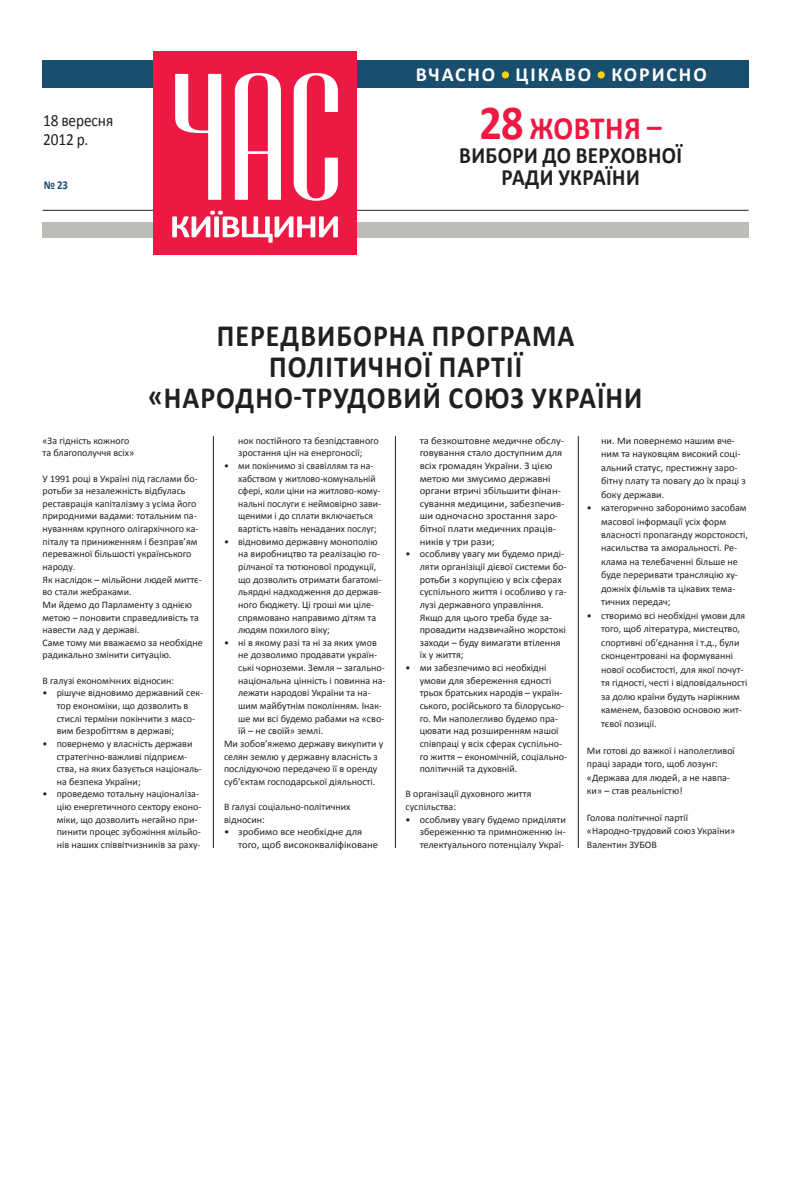
<style>
.page{position:relative;width:794px;height:1191px;background:#fff}
.page>*{position:absolute;margin:0;border:0;box-sizing:border-box;transform-origin:0 0}
.t1{font:700 32.5px "Calibri";letter-spacing:.02em;color:#ed1943;scale:.9 1}
.t2{font:700 31px/31px "Calibri";letter-spacing:.04em;color:#231f20;text-align:center;scale:.9 1}
.t3{font:700 23.4px/21.9px "Calibri";letter-spacing:.02em;color:#231f20;text-align:center;scale:.9 1}
.t4{font:700 20px "Calibri";letter-spacing:.095em;color:#fff}
.t5{font:17px/18.6px "Calibri";letter-spacing:-.005em;color:#231f20;scale:.9 1}
.t6{font:700 12px "Calibri";color:#1a4e6e;scale:.9 1}
.t7{font:10px/12.6px "Calibri";color:#231f20}
.t8{font:10px/12.6px "Calibri";color:#231f20;scale:1.06 1}
.s1{font-size:49.1px}
</style>
<div class="page">
<hr style="left:43px;top:210px;width:705px;height:1px;background:#231f20">
<div style="left:43px;top:61px;width:705px;height:27px;background:#1a4e6e"></div>
<div style="left:43px;top:222px;width:705px;height:16px;background:#bcbdb7"></div>
<div style="left:502px;top:71px;width:7px;height:7px;background:#fed304;border-radius:50%"></div>
<div style="left:597px;top:71px;width:8px;height:7px;background:#fed304;border-radius:50%"></div>
<div style="left:153px;top:51px;width:204px;height:204px;background:#ed1943"></div>
<svg style="left:175px;top:73px;width:163px;height:128px"></svg>
<svg style="left:172px;top:211px;width:166px;height:32px"></svg>
<hr style="left:213px;top:436px;width:1px;height:412px;background:#231f20">
<hr style="left:395px;top:436px;width:1px;height:412px;background:#231f20">
<hr style="left:578px;top:436px;width:1px;height:412px;background:#231f20">
<h3 class="t5" style="left:43px;top:111px;width:79px">18 вересня<br>2012 р.</h3>
<p class="t6" style="left:44px;top:177px;width:28px">№ 23</p>
<h3 class="t4" style="left:416px;top:61px;width:292px">вчасно цікаво корисно</h3>
<h1 class="t1" style="left:479px;top:108px;width:204px"><span class="s1">28</span> жовтня –</h1>
<h3 class="t3" style="left:459px;top:145px;width:249px">вибори до верховної ради україни</h3>
<h2 class="t2" style="left:148px;top:320px;width:551px">Передвиборна програма політичної партії «Народно-трудовий союз України</h2>
<p class="t7" style="left:43px;top:434px;width:93px">«За гідність кожного та благополуччя всіх»</p>
<p class="t7" style="left:43px;top:472px;width:162px">У 1991 році в Україні під гаслами бо&shy;ротьби за незалежність відбулась реставрація капіталізму з усіма його природними вадами: тотальним па&shy;нуванням крупного олігархічного ка&shy;піталу та приниженням і безправ’ям переважної більшості українського народу.<br>Як наслідок – мільйони людей миттє&shy;во стали жебраками.<br>Ми йдемо до Парламенту з однією метою – поновити справедливість та навести лад у державі.<br>Саме тому ми вважаємо за необхідне радикально змінити ситуацію.</p>
<p class="t7" style="left:43px;top:674px;width:133px">В галузі економічних відносин:</p>
<p class="t7" style="left:57px;top:686px;width:148px;text-indent:-14px">• рішуче відновимо державний сек&shy;тор економіки, що дозволить в стислі терміни покінчити з масо&shy;вим безробіттям в державі;</p>
<p class="t7" style="left:57px;top:737px;width:147px;text-indent:-14px">• повернемо у власність держави стратегічно-важливі підприєм&shy;ства, на яких базується національ&shy;на безпека України;</p>
<p class="t7" style="left:57px;top:788px;width:146px;text-indent:-14px">• проведемо тотальну націоналіза&shy;цію енергетичного сектору еконо&shy;міки, що дозволить негайно при&shy;пинити процес зубожіння мільйо&shy;нів наших співвітчизників за раху-</p>
<p class="t7" style="left:238px;top:434px;width:142px">нок постійного та безпідставного зростання цін на енергоносії;</p>
<p class="t7" style="left:238px;top:459px;width:144px;text-indent:-14px">• ми покінчимо зі свавіллям та на&shy;хабством у житлово-комунальній сфері, коли ціни на житлово-кому&shy;нальні послуги є неймовірно зави&shy;щеними і до сплати включається вартість навіть ненаданих послуг;</p>
<p class="t7" style="left:238px;top:535px;width:145px;text-indent:-14px">• відновимо державну монополію на виробництво та реалізацію го&shy;рілчаної та тютюнової продукції, що дозволить отримати багатомі&shy;льярдні надходження до держав&shy;ного бюджету. Ці гроші ми ціле&shy;спрямовано направимо дітям та людям похилого віку;</p>
<p class="t7" style="left:224px;top:636px;width:154px">• ні в якому разі та ні за яких умов</p>
<p class="t7" style="left:238px;top:649px;width:141px">не дозволимо продавати україн-</p>
<p class="t7" style="left:238px;top:661px;width:148px">ські чорноземи. Земля – загально-</p>
<p class="t7" style="left:238px;top:674px;width:149px">національна цінність і повинна на-</p>
<p class="t7" style="left:238px;top:687px;width:134px">лежати народові України та на-</p>
<p class="t7" style="left:238px;top:699px;width:145px">шим майбутнім поколінням. Інак-</p>
<p class="t7" style="left:238px;top:712px;width:148px">ше ми всі будемо рабами на «сво-</p>
<p class="t7" style="left:238px;top:724px;width:86px">їй – не своїй» землі.</p>
<p class="t7" style="left:224px;top:737px;width:161px">Ми зобов’яжемо державу викупити у</p>
<p class="t7" style="left:224px;top:750px;width:155px">селян землю у державну власність з</p>
<p class="t7" style="left:224px;top:762px;width:155px">послідуючою передачею її в оренду</p>
<p class="t7" style="left:224px;top:775px;width:153px">суб’єктам господарської діяльності.</p>
<p class="t7" style="left:224px;top:800px;width:128px">В галузі соціально-політичних відносин:</p>
<p class="t8" style="left:238px;top:825px;width:133px;text-indent:-14px">• зробимо все необхідне для того, щоб висококваліфіковане</p>
<p class="t8" style="left:420px;top:434px;width:138px">та безкоштовне медичне обслу&shy;говування стало доступним для всіх громадян України. З цією метою ми змусимо державні органи втричі збільшити фінан&shy;сування медицини, забезпечив&shy;ши одночасно зростання заро&shy;бітної плати медичних праців&shy;ників у три рази;</p>
<p class="t7" style="left:420px;top:548px;width:148px;text-indent:-14px">• особливу увагу ми будемо приді&shy;ляти організіції дієвої системи бо&shy;ротьби з корупцією у всіх сферах суспільного життя і особливо у га&shy;лузі державного управління.<br>Якщо для цього треба буде за&shy;провадити надзвичайно жорстокі заходи – буду вимагати втілення їх у життя;</p>
<p class="t7" style="left:420px;top:661px;width:149px;text-indent:-14px">• ми забезпечимо всі необхідні умови для збереження єдності трьох братських народів – україн&shy;ського, російського та білорусько&shy;го. Ми наполегливо будемо пра&shy;цювати над розширенням нашої співпраці у всіх сферах суспільно&shy;го життя – економічній, соціально&shy;політичній та духовній.</p>
<p class="t7" style="left:405px;top:788px;width:127px">В організації духовного життя суспільства:</p>
<p class="t7" style="left:420px;top:813px;width:148px;text-align:justify;text-indent:-14px">• особливу увагу будемо приділяти збереженню та примноженню ін&shy;телектуального потенціалу Украї-</p>
<p class="t7" style="left:601px;top:433px;width:146px;line-height:13.5px">ни. Ми повернемо нашим вче&shy;ним та науковцям високий соці&shy;альний статус, престижну заро&shy;бітну плату та повагу до їх праці з боку держави.</p>
<p class="t7" style="left:601px;top:501px;width:148px;line-height:13.5px;text-indent:-14px">• категорично заборонимо засобам масової інформації усіх форм власності пропаганду жорстокості, насильства та аморальності. Ре&shy;клама на телебаченні більше не буде переривати трансляцію ху&shy;дожніх фільмів та цікавих тема&shy;тичних передач;</p>
<p class="t7" style="left:601px;top:609px;width:148px;line-height:13.5px;text-indent:-14px">• створимо всі необхідні умови для того, щоб література, мистецтво, спортивні об’єднання і т.д., були сконцентровані на формуванні нової особистості, для якої почут&shy;тя гідності, честі і відповідальності за долю країни будуть наріжним каменем, базовою основою жит&shy;тєвої позиції.</p>
<p class="t7" style="left:587px;top:743px;width:149px;line-height:13.5px">Ми готові до важкої і наполегливої праці заради того, щоб лозунг: «Держава для людей, а не навпа&shy;ки» – став реальністю!</p>
<p class="t7" style="left:587px;top:811px;width:150px;line-height:13.5px">Голова політичної партії «Народно-трудовий союз України»<br>Валентин ЗУБОВ</p>
</div>
